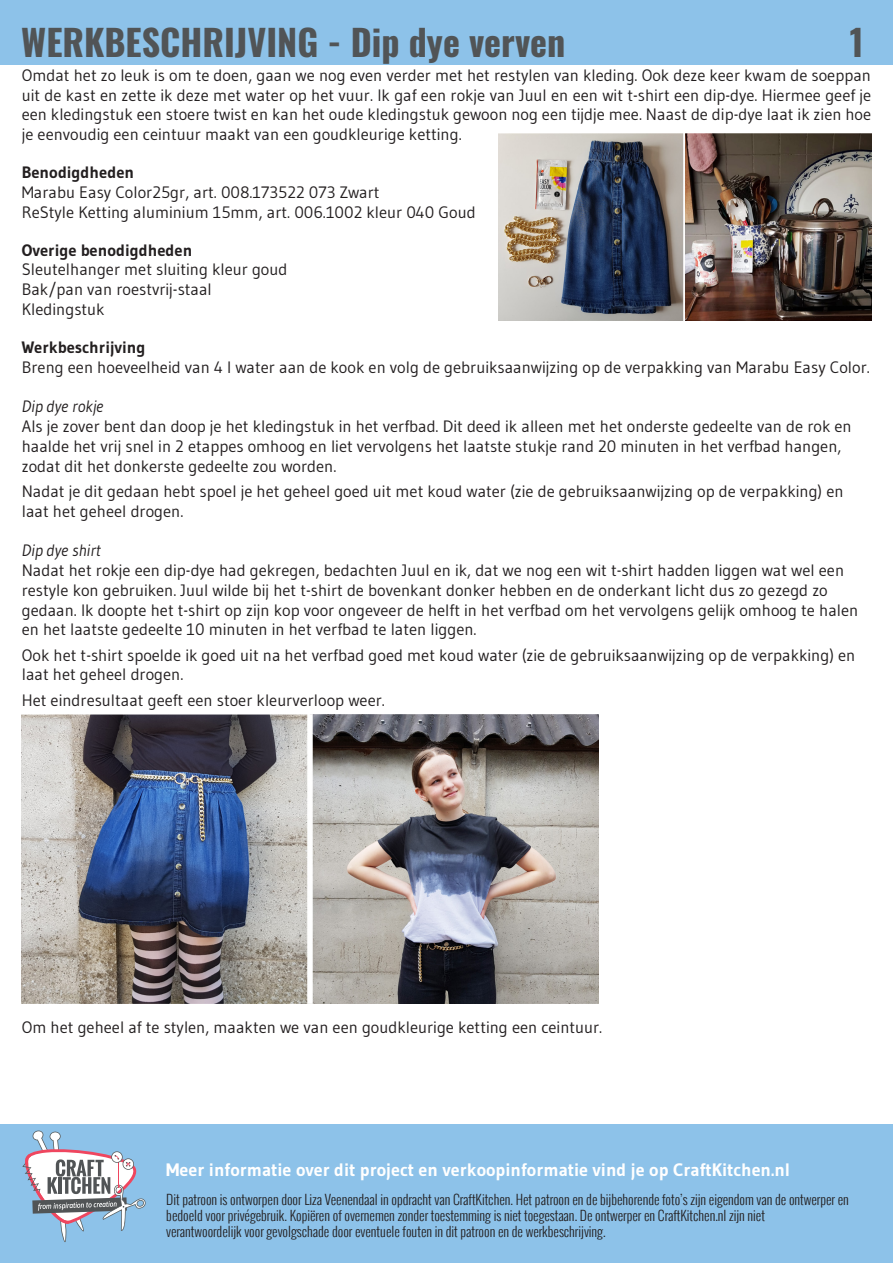
<style>
.page{position:relative;width:893px;height:1263px;background:#fff}
.page>*{position:absolute;margin:0;border:0;box-sizing:border-box;transform-origin:0 0}
.t1{font:700 36px "Oswald";color:#515456}
.t2{font:700 18px "Gudea";color:#fff}
.t3{font:16.5px/19.8px "Gudea";color:#231f20}
.t4{font:700 16.5px "Gudea";color:#231f20}
.t5{font:italic 16.5px "Gudea";color:#231f20}
.t6{font:300 13.5px/16.2px "Oswald";color:#231f20}
</style>
<div class="page">
<div style="left:0;top:1125px;width:893px;height:138px;background:#8dc2e9"></div>
<div style="left:0;top:0;width:893px;height:64px;background:#8dc2e9"></div>
<svg style="left:22px;top:1130px;width:124px;height:112px"></svg>
<img style="left:22px;top:714px;width:576px;height:289px">
<img style="left:498px;top:134px;width:374px;height:187px">
<p class="t1" style="left:21px;top:23px;width:546px">WERKBESCHRIJVING - Dip dye verven</p>
<p class="t1" style="left:850px;top:23px;width:16px">1</p>
<p class="t3" style="left:22px;top:65px;width:851px;text-align:justify">Omdat het zo leuk is om te doen, gaan we nog even verder met het restylen van kleding. Ook deze keer kwam de soeppan uit de kast en zette ik deze met water op het vuur. Ik gaf een rokje van Juul en een wit t-shirt een dip-dye. Hiermee geef je een kledingstuk een stoere twist en kan het oude kledingstuk gewoon nog een tijdje mee. Naast de dip-dye laat ik zien hoe je eenvoudig een ceintuur maakt van een goudkleurige ketting.</p>
<p class="t4" style="left:22px;top:162px;width:114px">Benodigdheden</p>
<p class="t3" style="left:22px;top:182px;width:359px">Marabu Easy Color25gr, art. 008.173522 073 Zwart</p>
<p class="t3" style="left:22px;top:202px;width:455px">ReStyle Ketting aluminium 15mm, art. 006.1002 kleur 040 Goud</p>
<p class="t4" style="left:22px;top:239px;width:172px">Overige benodigdheden</p>
<p class="t3" style="left:22px;top:259px;width:267px">Sleutelhanger met sluiting kleur goud</p>
<p class="t3" style="left:22px;top:279px;width:192px">Bak/pan van roestvrij-staal</p>
<p class="t3" style="left:22px;top:299px;width:84px">Kledingstuk</p>
<p class="t4" style="left:22px;top:337px;width:125px">Werkbeschrijving</p>
<p class="t3" style="left:22px;top:357px;width:850px">Breng een hoeveelheid van 4 l water aan de kook en volg de gebruiksaanwijzing op de verpakking van Marabu Easy Color.</p>
<p class="t5" style="left:22px;top:396px;width:83px">Dip dye rokje</p>
<p class="t3" style="left:22px;top:416px;width:831px">Als je zover bent dan doop je het kledingstuk in het verfbad. Dit deed ik alleen met het onderste gedeelte van de rok en haalde het vrij snel in 2 etappes omhoog en liet vervolgens het laatste stukje rand 20 minuten in het verfbad hangen, zodat dit het donkerste gedeelte zou worden.</p>
<p class="t3" style="left:22px;top:481px;width:823px">Nadat je dit gedaan hebt spoel je het geheel goed uit met koud water (zie de gebruiksaanwijzing op de verpakking) en laat het geheel drogen.</p>
<p class="t5" style="left:22px;top:540px;width:81px">Dip dye shirt</p>
<p class="t3" style="left:22px;top:560px;width:838px">Nadat het rokje een dip-dye had gekregen, bedachten Juul en ik, dat we nog een wit t-shirt hadden liggen wat wel een restyle kon gebruiken. Juul wilde bij het t-shirt de bovenkant donker hebben en de onderkant licht dus zo gezegd zo gedaan. Ik doopte het t-shirt op zijn kop voor ongeveer de helft in het verfbad om het vervolgens gelijk omhoog te halen en het laatste gedeelte 10 minuten in het verfbad te laten liggen.</p>
<p class="t3" style="left:22px;top:645px;width:835px">Ook het t-shirt spoelde ik goed uit na het verfbad goed met koud water (zie de gebruiksaanwijzing op de verpakking) en laat het geheel drogen.</p>
<p class="t3" style="left:22px;top:690px;width:365px">Het eindresultaat geeft een stoer kleurverloop weer.</p>
<p class="t3" style="left:22px;top:1017px;width:582px">Om het geheel af te stylen, maakten we van een goudkleurige ketting een ceintuur.</p>
<p class="t2" style="left:166px;top:1159px;width:626px">Meer informatie over dit project en verkoopinformatie vind je op CraftKitchen.nl</p>
<p class="t6" style="left:166px;top:1191px;width:684px">Dit patroon is ontworpen door Liza Veenendaal in opdracht van CraftKitchen. Het patroon en de bijbehorende foto’s zijn eigendom van de ontwerper en bedoeld voor privégebruik. Kopiëren of overnemen zonder toestemming is niet toegestaan. De ontwerper en CraftKitchen.nl zijn niet</p>
<p class="t6" style="left:166px;top:1223px;width:441px">verantwoordelijk voor gevolgschade door eventuele fouten in dit patroon en de werkbeschrijving.</p>
</div>
